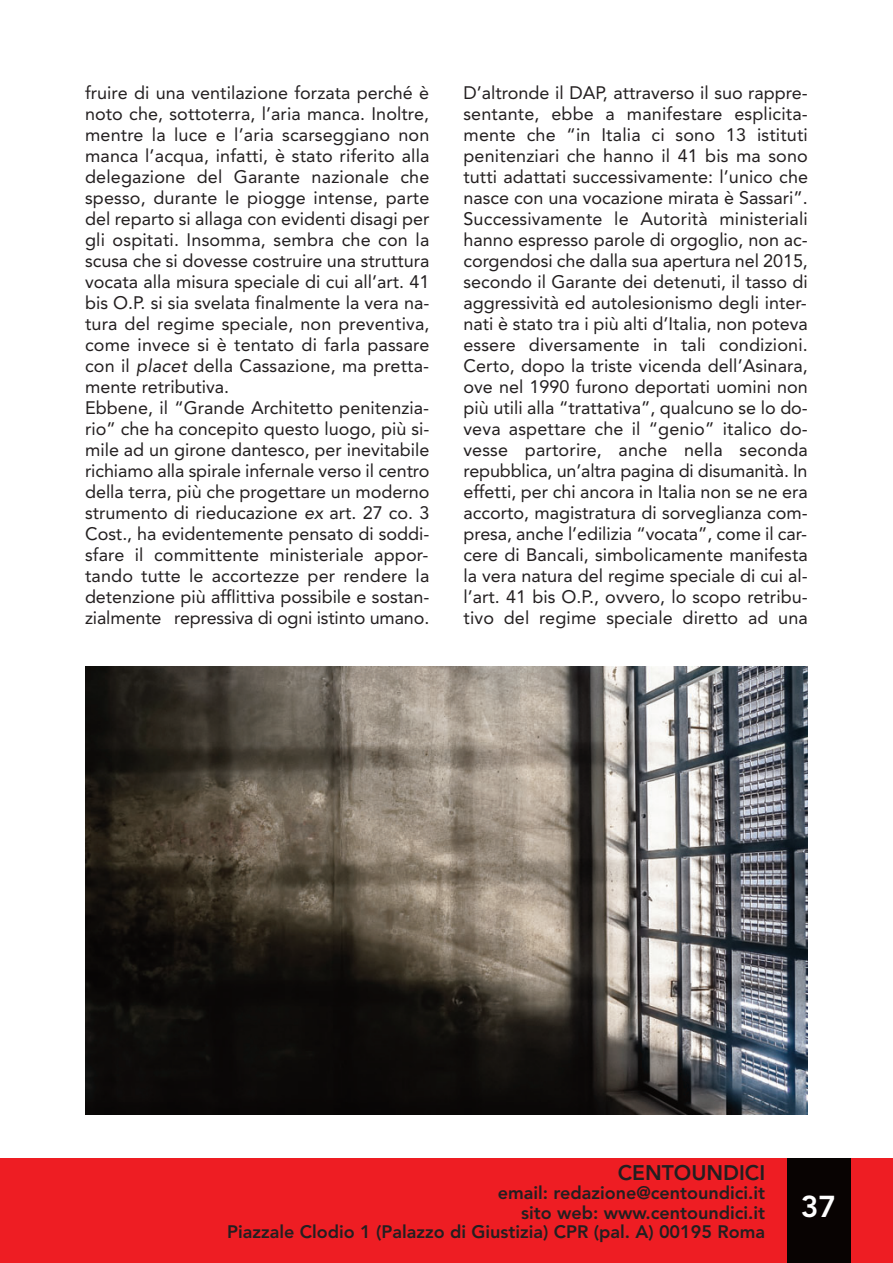
<style>
.page{position:relative;width:893px;height:1263px;background:#fff}
.page>*{position:absolute;margin:0;border:0;box-sizing:border-box;transform-origin:0 0}
.t1{font:800 30px "Avenir";color:#fff}
.t2{font:800 21px "Avenir";color:#231f20}
.t3{font:18px/21px "Avenir";color:#231f20}
.t4{font:800 18px/19.5px "Avenir";color:#231f20;text-align:right}
.s1{font-style:italic}
</style>
<div class="page">
<div style="left:0;top:1158px;width:893px;height:105px;background:#ee1d23"></div>
<div style="left:787px;top:1158px;width:63px;height:105px;background:#080302"></div>
<img style="left:85px;top:666px;width:723px;height:448px">
<p class="t3" style="left:85px;top:83px;width:346px">fruire di una ventilazione forzata perché è noto che, sottoterra, l’aria manca. Inoltre, mentre la luce e l’aria scarseggiano non manca l’acqua, infatti, è stato riferito alla delegazione del Garante nazionale che spesso, durante le piogge intense, parte del reparto si allaga con evidenti disagi per gli ospitati. Insomma, sembra che con la scusa che si dovesse costruire una struttura vocata alla misura speciale di cui all’art. 41 bis O.P. si sia svelata finalmente la vera na&shy;tura del regime speciale, non preventiva, come invece si è tentato di farla passare con il <span class="s1">placet</span> della Cassazione, ma pretta&shy;mente retributiva.<br>Ebbene, il “Grande Architetto penitenzia&shy;rio” che ha concepito questo luogo, più si&shy;mile ad un girone dantesco, per inevitabile richiamo alla spirale infernale verso il centro della terra, più che progettare un moderno strumento di rieducazione <span class="s1">ex</span> art. 27 co. 3<br>Cost., ha evidentemente pensato di soddi&shy;sfare il committente ministeriale appor&shy;tando tutte le accortezze per rendere la detenzione più afflittiva possibile e sostan&shy;zialmente repressiva di ogni istinto umano.</p>
<p class="t3" style="left:463px;top:84px;width:346px;text-align:justify">D’altronde il DAP, attraverso il suo rappre&shy;sentante, ebbe a manifestare esplicita&shy;mente che “in Italia ci sono 13 istituti penitenziari che hanno il 41 bis ma sono tutti adattati successivamente: l’unico che nasce con una vocazione mirata è Sassari”.<br>Successivamente le Autorità ministeriali hanno espresso parole di orgoglio, non ac&shy;corgendosi che dalla sua apertura nel 2015, secondo il Garante dei detenuti, il tasso di aggressività ed autolesionismo degli inter&shy;nati è stato tra i più alti d’Italia, non poteva essere diversamente in tali condizioni.<br>Certo, dopo la triste vicenda dell’Asinara, ove nel 1990 furono deportati uomini non più utili alla “trattativa”, qualcuno se lo do&shy;veva aspettare che il “genio” italico do&shy;vesse partorire, anche nella seconda repubblica, un’altra pagina di disumanità. In effetti, per chi ancora in Italia non se ne era accorto, magistratura di sorveglianza com&shy;presa, anche l’edilizia “vocata”, come il car&shy;cere di Bancali, simbolicamente manifesta la vera natura del regime speciale di cui al&shy;l’art. 41 bis O.P., ovvero, lo scopo retribu&shy;tivo del regime speciale diretto ad una</p>
<p class="t2" style="left:618px;top:1164px;width:149px">CENTOUNDICI</p>
<p class="t4" style="left:227px;top:1185px;width:539px">email: redazione@centoundici.it<br>sito web: www.centoundici.it<br>Piazzale Clodio 1 (Palazzo di Giustizia) CPR (pal. A) 00195 Roma</p>
<h1 class="t1" style="left:801px;top:1194px;width:37px">37</h1>
</div>
